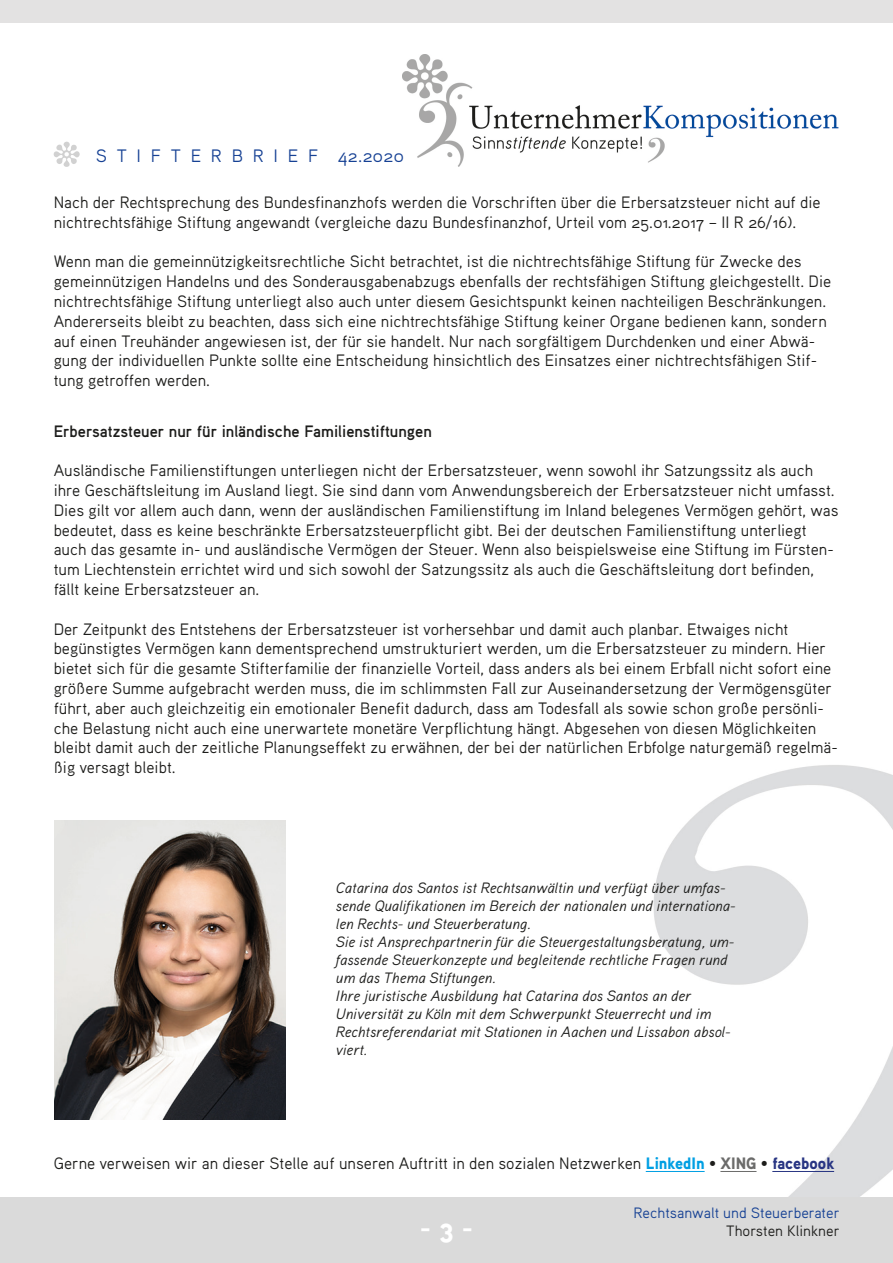
<style>
.page{position:relative;width:893px;height:1263px;background:#fff}
.page>*{position:absolute;margin:0;border:0;box-sizing:border-box;transform-origin:0 0}
.t1{font:27px "Aaux Pro Black OSF";color:#fff}
.t2{font:18px "Aaux Pro Regular OSF";color:#164194}
.t3{font:16.5px/19.8px "Aaux Pro Regular OSF";color:#1d1d1b}
.t4{font:16.5px "Aaux Pro Bold OSF";color:#1d1d1b}
.t5{font:15px/18px "Aaux Pro Regular Italic OSF";color:#1d1d1b}
.t6{font:15px "Aaux Pro Regular OSF";color:#164194}
.t7{font:15px "Aaux Pro Regular OSF";color:#1d1d1b}
.s1{font-size:17.85px}
.s2{font-family:"Aaux Pro Black OSF";color:#009fe3}
.s3{font-family:"Aaux Pro Black OSF";color:#6b6b6a}
.s4{font-family:"Aaux Pro Black OSF";color:#283583}
</style>
<div class="page">
<img style="left:402px;top:54px;width:437px;height:113px">
<img style="left:54px;top:765px;width:839px;height:432px">
<hr style="left:646px;top:1171px;width:59px;height:1px;background:#009fe3">
<hr style="left:720px;top:1171px;width:36px;height:1px;background:#6b6b6a">
<hr style="left:772px;top:1171px;width:62px;height:1px;background:#283583">
<div style="left:0;top:1197px;width:893px;height:66px;background:#dadada"></div>
<img style="left:54px;top:821px;width:232px;height:298px">
<p class="t2" style="left:96px;top:145px;width:310px">S T I F T E R B R I E F <span class="s1">42</span>.20<span class="s1">20</span></p>
<p class="t3" style="left:54px;top:192px;width:768px">Nach der Rechtsprechung des Bundesfinanzhofs werden die Vorschriften über die Erbersatzsteuer nicht auf die nichtrechtsfähige Stiftung angewandt (vergleiche dazu Bundesfinanzhof, Urteil vom 25.01.2017 – II R 26/16).</p>
<p class="t3" style="left:54px;top:251px;width:779px">Wenn man die gemeinnützigkeitsrechtliche Sicht betrachtet, ist die nichtrechtsfähige Stiftung für Zwecke des gemeinnützigen Handelns und des Sonderausgabenabzugs ebenfalls der rechtsfähigen Stiftung gleichgestellt. Die nichtrechtsfähige Stiftung unterliegt also auch unter diesem Gesichtspunkt keinen nachteiligen Beschränkungen.<br>Andererseits bleibt zu beachten, dass sich eine nichtrechtsfähige Stiftung keiner Organe bedienen kann, sondern auf einen Treuhänder angewiesen ist, der für sie handelt. Nur nach sorgfältigem Durchdenken und einer Abwä&shy;gung der individuellen Punkte sollte eine Entscheidung hinsichtlich des Einsatzes einer nichtrechtsfähigen Stif&shy;tung getroffen werden.</p>
<p class="t4" style="left:54px;top:420px;width:380px">Erbersatzsteuer nur für inländische Familienstiftungen</p>
<p class="t3" style="left:54px;top:460px;width:786px">Ausländische Familienstiftungen unterliegen nicht der Erbersatzsteuer, wenn sowohl ihr Satzungssitz als auch ihre Geschäftsleitung im Ausland liegt. Sie sind dann vom Anwendungsbereich der Erbersatzsteuer nicht umfasst.<br>Dies gilt vor allem auch dann, wenn der ausländischen Familienstiftung im Inland belegenes Vermögen gehört, was bedeutet, dass es keine beschränkte Erbersatzsteuerpflicht gibt. Bei der deutschen Familienstiftung unterliegt auch das gesamte in- und ausländische Vermögen der Steuer. Wenn also beispielsweise eine Stiftung im Fürsten&shy;tum Liechtenstein errichtet wird und sich sowohl der Satzungssitz als auch die Geschäftsleitung dort befinden, fällt keine Erbersatzsteuer an.</p>
<p class="t3" style="left:54px;top:618px;width:786px">Der Zeitpunkt des Entstehens der Erbersatzsteuer ist vorhersehbar und damit auch planbar. Etwaiges nicht begünstigtes Vermögen kann dementsprechend umstrukturiert werden, um die Erbersatzsteuer zu mindern. Hier bietet sich für die gesamte Stifterfamilie der finanzielle Vorteil, dass anders als bei einem Erbfall nicht sofort eine größere Summe aufgebracht werden muss, die im schlimmsten Fall zur Auseinandersetzung der Vermögensgüter führt, aber auch gleichzeitig ein emotionaler Benefit dadurch, dass am Todesfall als sowie schon große persönli&shy;che Belastung nicht auch eine unerwartete monetäre Verpflichtung hängt. Abgesehen von diesen Möglichkeiten bleibt damit auch der zeitliche Planungseffekt zu erwähnen, der bei der natürlichen Erbfolge naturgemäß regelmä&shy;ßig versagt bleibt.</p>
<p class="t5" style="left:336px;top:878px;width:401px">Catarina dos Santos ist Rechtsanwältin und verfügt über umfas&shy;sende Qualifikationen im Bereich der nationalen und internationa&shy;len Rechts- und Steuerberatung.</p>
<p class="t5" style="left:336px;top:932px;width:400px">Sie ist Ansprechpartnerin für die Steuergestaltungsberatung, um&shy;fassende Steuerkonzepte und begleitende rechtliche Fragen rund um das Thema Stiftungen.</p>
<p class="t5" style="left:336px;top:986px;width:396px">Ihre juristische Ausbildung hat Catarina dos Santos an der Universität zu Köln mit dem Schwerpunkt Steuerrecht und im Rechtsreferendariat mit Stationen in Aachen und Lissabon absol&shy;viert.</p>
<p class="t3" style="left:54px;top:1153px;width:782px">Gerne verweisen wir an dieser Stelle auf unseren Auftritt in den sozialen Netzwerken <span class="s2">LinkedIn</span> • <span class="s3">XING</span> • <span class="s4">facebook</span></p>
<p class="t6" style="left:634px;top:1203px;width:208px">Rechtsanwalt und Steuerberater</p>
<p class="t1" style="left:420px;top:1210px;width:55px">- 3 -</p>
<p class="t7" style="left:726px;top:1221px;width:115px">Thorsten Klinkner</p>
</div>
